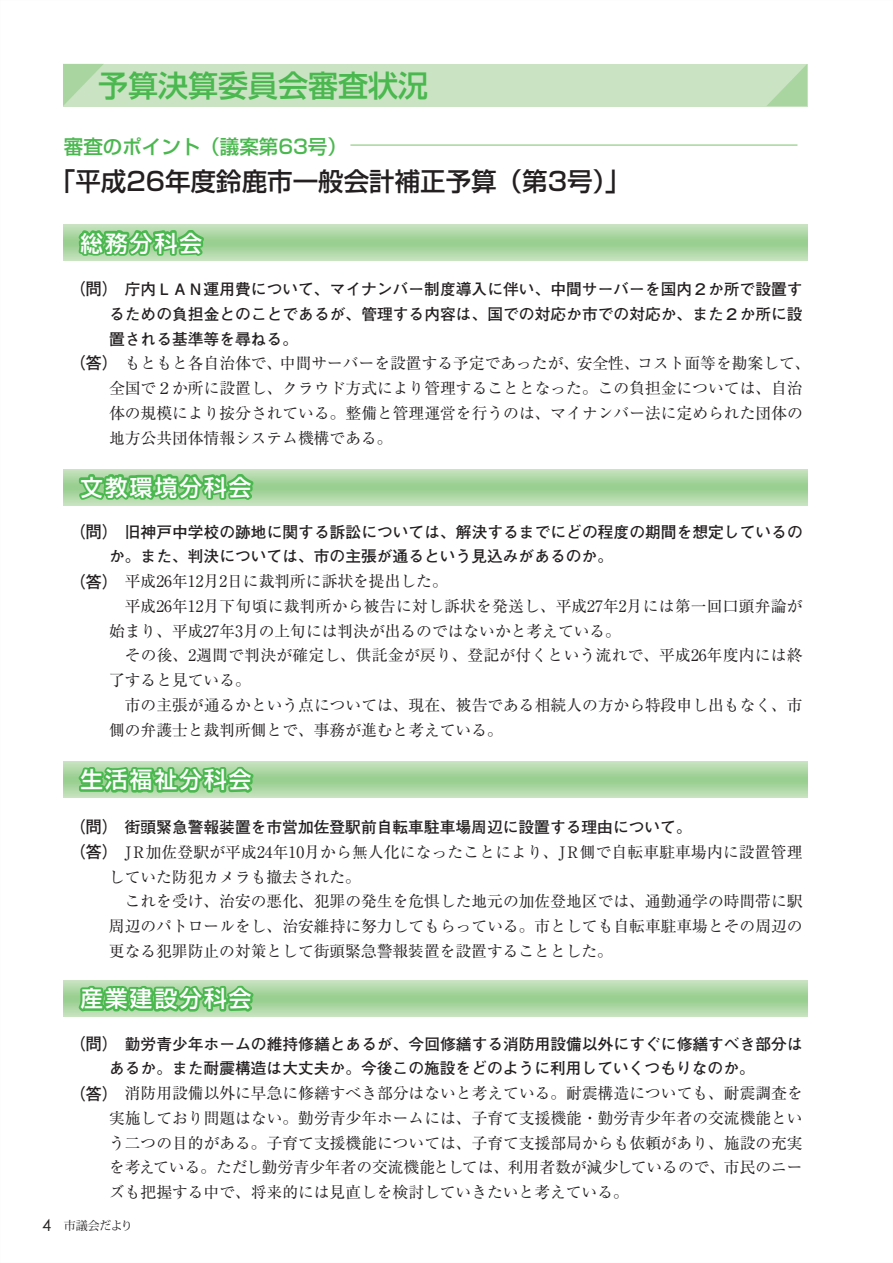
<style>
.page{position:relative;width:893px;height:1263px;background:#fff}
.page>*{position:absolute;margin:0;border:0;box-sizing:border-box;transform-origin:0 0}
.t1{font:500 30px "Shin Go Pro";color:#4ab84f}
.t2{font:500 25.5px "Shin Go Pro";color:#231f20}
.t3{font:500 22.5px "Shin Go Pro";letter-spacing:.1em;color:#fff}
.t4{font:500 19.5px "Shin Go Pro";color:#4ab84f}
.t5{font:700 16.5px "Futo Go B101 Pro";color:#231f20}
.t6{font:15.75px/24.8px "Ryumin Pro";color:#231f20}
.t7{font:700 15.75px "Futo Go B101 Pro";color:#231f20}
.t8{font:12px "Koz Min Pro";letter-spacing:-.03em;color:#231f20}
.s1{font-family:"Futo Go B101 Pro";font-weight:700}
.s2{font-family:"Futo Go B101 Pro";font-weight:700;font-size:16.5px}
.s3{font-family:"Century Gothic";font-size:16.5px}
</style>
<div class="page">
<div style="left:63px;top:224px;width:744px;height:37px;background:#cae4c3"></div>
<div style="left:63px;top:226px;width:744px;height:34px;background:#c6e3bf"></div>
<div style="left:63px;top:227px;width:744px;height:31px;background:#c2e1ba"></div>
<div style="left:63px;top:228px;width:744px;height:29px;background:#bedfb6"></div>
<div style="left:63px;top:230px;width:744px;height:26px;background:#baddb3"></div>
<div style="left:63px;top:231px;width:744px;height:24px;background:#b8dcaf"></div>
<div style="left:63px;top:232px;width:744px;height:22px;background:#b4daab"></div>
<div style="left:63px;top:233px;width:744px;height:19px;background:#afd8a7"></div>
<div style="left:63px;top:234px;width:744px;height:17px;background:#acd7a3"></div>
<div style="left:63px;top:236px;width:744px;height:14px;background:#a8d59f"></div>
<div style="left:63px;top:237px;width:744px;height:11px;background:#a3d39a"></div>
<div style="left:63px;top:239px;width:744px;height:8px;background:#9fd196"></div>
<div style="left:63px;top:240px;width:744px;height:6px;background:#9bd092"></div>
<div style="left:63px;top:469px;width:744px;height:36px;background:#c8e4c1"></div>
<div style="left:63px;top:471px;width:744px;height:32px;background:#c2e1ba"></div>
<div style="left:63px;top:473px;width:744px;height:28px;background:#bcdeb4"></div>
<div style="left:63px;top:475px;width:744px;height:24px;background:#b7dcae"></div>
<div style="left:63px;top:476px;width:744px;height:22px;background:#b3daaa"></div>
<div style="left:63px;top:478px;width:744px;height:18px;background:#add7a5"></div>
<div style="left:63px;top:479px;width:744px;height:16px;background:#aad6a1"></div>
<div style="left:63px;top:480px;width:744px;height:14px;background:#a6d49e"></div>
<div style="left:63px;top:482px;width:744px;height:10px;background:#a1d298"></div>
<div style="left:63px;top:483px;width:744px;height:8px;background:#9dd194"></div>
<hr style="left:63px;top:485px;width:744px;height:4px;background:#99cf90">
<div style="left:63px;top:761px;width:744px;height:37px;background:#cae4c3"></div>
<div style="left:63px;top:762px;width:744px;height:34px;background:#c6e3c0"></div>
<div style="left:63px;top:763px;width:744px;height:32px;background:#c4e1bc"></div>
<div style="left:63px;top:765px;width:744px;height:29px;background:#bedfb6"></div>
<div style="left:63px;top:766px;width:744px;height:26px;background:#baddb3"></div>
<div style="left:63px;top:768px;width:744px;height:23px;background:#b5dbad"></div>
<div style="left:63px;top:769px;width:744px;height:21px;background:#b2d9a9"></div>
<div style="left:63px;top:770px;width:744px;height:19px;background:#aed8a6"></div>
<div style="left:63px;top:771px;width:744px;height:16px;background:#abd7a2"></div>
<div style="left:63px;top:773px;width:744px;height:13px;background:#a5d49d"></div>
<div style="left:63px;top:774px;width:744px;height:10px;background:#a2d299"></div>
<div style="left:63px;top:776px;width:744px;height:7px;background:#9cd193"></div>
<div style="left:63px;top:980px;width:744px;height:37px;background:#cae4c3"></div>
<div style="left:63px;top:982px;width:744px;height:34px;background:#c6e3bf"></div>
<div style="left:63px;top:983px;width:744px;height:32px;background:#c3e1bb"></div>
<div style="left:63px;top:984px;width:744px;height:29px;background:#bfdfb7"></div>
<div style="left:63px;top:985px;width:744px;height:27px;background:#bbdeb4"></div>
<div style="left:63px;top:986px;width:744px;height:25px;background:#b8dcb0"></div>
<div style="left:63px;top:988px;width:744px;height:22px;background:#b4daab"></div>
<div style="left:63px;top:989px;width:744px;height:19px;background:#afd8a7"></div>
<div style="left:63px;top:991px;width:744px;height:16px;background:#aad6a2"></div>
<div style="left:63px;top:992px;width:744px;height:14px;background:#a7d59e"></div>
<div style="left:63px;top:994px;width:744px;height:10px;background:#a2d299"></div>
<div style="left:63px;top:995px;width:744px;height:8px;background:#9ed195"></div>
<div style="left:63px;top:996px;width:744px;height:5px;background:#9ad091"></div>
<svg style="left:78px;top:230px;width:126px;height:26px;background:#5cbd5e"></svg>
<svg style="left:78px;top:766px;width:176px;height:27px"></svg>
<svg style="left:78px;top:985px;width:176px;height:27px"></svg>
<svg style="left:78px;top:474px;width:176px;height:26px"></svg>
<hr style="left:350px;top:144px;width:447px;height:2px;background:#a9d6a0">
<div style="left:63px;top:64px;width:744px;height:42px;background:#cae4c3"></div>
<svg style="left:63px;top:64px;width:40px;height:42px"></svg>
<svg style="left:767px;top:64px;width:40px;height:42px"></svg>
<p class="t1" style="left:98px;top:61px;width:331px">予算決算委員会審査状況</p>
<p class="t4" style="left:64px;top:130px;width:285px">審査のポイント（議案第63号）</p>
<p class="t2" style="left:50px;top:161px;width:582px">「平成26年度鈴鹿市一般会計補正予算（第3号）」</p>
<p class="t3" style="left:80px;top:224px;width:123px">総務分科会</p>
<p class="t5" style="left:69px;top:275px;width:51px">（問）</p>
<p class="t6" style="left:109px;top:276px;width:703px"><span class="s1">　庁内ＬＡＮ運用費について、マイナンバー制度導入に伴い、中間サーバーを国内２か所で設置するための負担金とのことであるが、管理する内容は、国での対応か市での対応か、また２か所に設置される基準等を尋ねる。<br></span>　もともと各自治体で、中間サーバーを設置する予定であったが、安全性、コスト面等を勘案して、全国で２か所に設置し、クラウド方式により管理することとなった。この負担金については、自治体の規模により按分されている。整備と管理運営を行うのは、マイナンバー法に定められた団体の地方公共団体情報システム機構である。</p>
<p class="t5" style="left:69px;top:350px;width:51px">（答）</p>
<p class="t3" style="left:80px;top:468px;width:172px">文教環境分科会</p>
<p class="t5" style="left:69px;top:519px;width:51px">（問）</p>
<p class="t5" style="left:69px;top:568px;width:51px">（答）</p>
<p class="t6" style="left:109px;top:518px;width:695px"><span class="s1">　旧神戸中学校の跡地に関する訴訟については、解決するまでにどの程度の期間を想定しているのか。また、判決については、市の主張が通るという見込みがあるのか。<br></span>　平成26年12月2日に裁判所に訴状を提出した。<br>　平成26年12月下旬頃に裁判所から被告に対し訴状を発送し、平成27年2月には第一回口頭弁論が始まり、平成27年3月の上旬には判決が出るのではないかと考えている。<br>　その後、2週間で判決が確定し、供託金が戻り、登記が付くという流れで、平成26年度内には終了すると見ている。<br>　市の主張が通るかという点については、現在、被告である相続人の方から特段申し出もなく、市側の弁護士と裁判所側とで、事務が進むと考えている。</p>
<p class="t3" style="left:80px;top:761px;width:172px">生活福祉分科会</p>
<p class="t5" style="left:69px;top:814px;width:51px">（問）</p>
<p class="t7" style="left:109px;top:814px;width:584px">　街頭緊急警報装置を市営加佐登駅前自転車駐車場周辺に設置する理由について。</p>
<p class="t6" style="left:69px;top:838px;width:735px"><span class="s2">（答）</span> JR加佐登駅が平成24年10月から無人化になったことにより、JR側で自転車駐車場内に設置管理</p>
<p class="t6" style="left:109px;top:863px;width:253px">していた防犯カメラも撤去された。</p>
<p class="t6" style="left:109px;top:888px;width:695px">　これを受け、治安の悪化、犯罪の発生を危惧した地元の加佐登地区では、通勤通学の時間帯に駅</p>
<p class="t6" style="left:109px;top:913px;width:695px">周辺のパトロールをし、治安維持に努力してもらっている。市としても自転車駐車場とその周辺の</p>
<p class="t6" style="left:109px;top:937px;width:505px">更なる犯罪防止の対策として街頭緊急警報装置を設置することとした。</p>
<p class="t3" style="left:80px;top:980px;width:172px">産業建設分科会</p>
<p class="t5" style="left:69px;top:1030px;width:51px">（問）</p>
<p class="t5" style="left:69px;top:1080px;width:51px">（答）</p>
<p class="t6" style="left:109px;top:1030px;width:695px"><span class="s1">　勤労青少年ホームの維持修繕とあるが、今回修繕する消防用設備以外にすぐに修繕すべき部分はあるか。また耐震構造は大丈夫か。今後この施設をどのように利用していくつもりなのか。<br></span>　消防用設備以外に早急に修繕すべき部分はないと考えている。耐震構造についても、耐震調査を実施しており問題はない。勤労青少年ホームには、子育て支援機能・勤労青少年者の交流機能という二つの目的がある。子育て支援機能については、子育て支援部局からも依頼があり、施設の充実を考えている。ただし勤労青少年者の交流機能としては、利用者数が減少しているので、市民のニーズも把握する中で、将来的には見直しを検討していきたいと考えている。</p>
<p class="t8" style="left:42px;top:1217px;width:92px"><span class="s3">4</span> 市議会だより</p>
</div>
